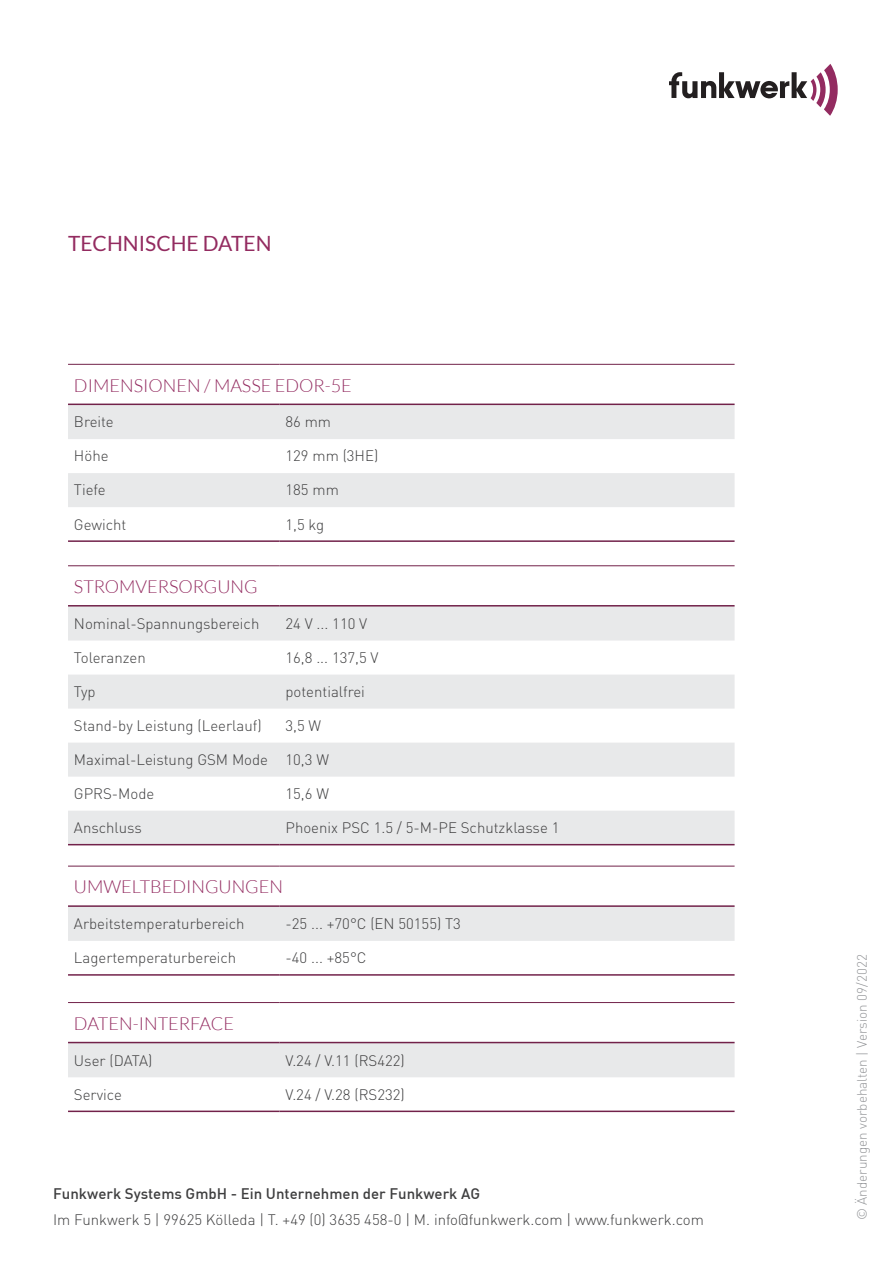
<style>
.page{position:relative;width:893px;height:1263px;background:#fff}
.page>*{position:absolute;margin:0;border:0;box-sizing:border-box;transform-origin:0 0}
.t1{font:21px "Lato";color:#932b60}
.t2{font:300 18px "Lato";color:#932b60}
.t3{font:300 15px "DIN";color:#3e3e3f}
.t4{font:500 15px "DIN";color:#3e3e3f}
.t5{font:300 13.5px "DIN";color:#939598}
</style>
<div class="page">
<svg style="left:669px;top:64px;width:169px;height:52px"></svg>
<svg style="left:68px;top:606px;width:667px;height:238px;fill:#e8e9ea"></svg>
<hr style="left:68px;top:605px;width:212px;height:1px;background:#72224a">
<hr style="left:280px;top:605px;width:455px;height:1px;background:#72224a">
<hr style="left:68px;top:565px;width:212px;height:1px;background:#72224a">
<hr style="left:280px;top:565px;width:455px;height:1px;background:#72224a">
<hr style="left:68px;top:844px;width:212px;height:1px;background:#72224a">
<hr style="left:280px;top:844px;width:455px;height:1px;background:#72224a">
<svg style="left:68px;top:405px;width:667px;height:102px;fill:#e8e9ea"></svg>
<hr style="left:68px;top:404px;width:212px;height:1px;background:#72224a">
<hr style="left:280px;top:404px;width:455px;height:1px;background:#72224a">
<hr style="left:68px;top:364px;width:212px;height:1px;background:#72224a">
<hr style="left:280px;top:364px;width:455px;height:1px;background:#72224a">
<hr style="left:68px;top:540px;width:212px;height:2px;background:#72224a">
<hr style="left:280px;top:540px;width:455px;height:2px;background:#72224a">
<div style="left:68px;top:907px;width:667px;height:34px;background:#e8e9ea"></div>
<hr style="left:68px;top:905px;width:212px;height:2px;background:#72224a">
<hr style="left:280px;top:905px;width:455px;height:2px;background:#72224a">
<hr style="left:68px;top:866px;width:212px;height:1px;background:#72224a">
<hr style="left:280px;top:866px;width:455px;height:1px;background:#72224a">
<hr style="left:68px;top:974px;width:212px;height:2px;background:#72224a">
<hr style="left:280px;top:974px;width:455px;height:2px;background:#72224a">
<div style="left:68px;top:1043px;width:667px;height:34px;background:#e8e9ea"></div>
<hr style="left:68px;top:1042px;width:212px;height:1px;background:#72224a">
<hr style="left:280px;top:1042px;width:455px;height:1px;background:#72224a">
<hr style="left:68px;top:1002px;width:212px;height:1px;background:#72224a">
<hr style="left:280px;top:1002px;width:455px;height:1px;background:#72224a">
<hr style="left:68px;top:1110px;width:212px;height:2px;background:#72224a">
<hr style="left:280px;top:1110px;width:455px;height:2px;background:#72224a">
<h1 class="t1" style="left:68px;top:231px;width:205px">TECHNISCHE DATEN</h1>
<p class="t2" style="left:74px;top:375px;width:279px">DIMENSIONEN / MASSE EDOR-5E</p>
<p class="t3" style="left:74px;top:413px;width:41px">Breite</p>
<p class="t3" style="left:286px;top:413px;width:47px">86 mm</p>
<p class="t3" style="left:74px;top:447px;width:36px">Höhe</p>
<p class="t3" style="left:286px;top:447px;width:94px">129 mm (3HE)</p>
<p class="t3" style="left:74px;top:481px;width:33px">Tiefe</p>
<p class="t3" style="left:286px;top:481px;width:55px">185 mm</p>
<p class="t3" style="left:74px;top:515px;width:54px">Gewicht</p>
<p class="t3" style="left:286px;top:515px;width:40px">1,5 kg</p>
<p class="t2" style="left:74px;top:577px;width:185px">STROMVERSORGUNG</p>
<p class="t3" style="left:74px;top:614px;width:187px">Nominal-Spannungsbereich</p>
<p class="t3" style="left:286px;top:614px;width:83px">24 V ... 110 V</p>
<p class="t3" style="left:74px;top:648px;width:73px">Toleranzen</p>
<p class="t3" style="left:286px;top:648px;width:95px">16,8 ... 137,5 V</p>
<p class="t3" style="left:74px;top:682px;width:23px">Typ</p>
<p class="t3" style="left:286px;top:682px;width:81px">potentialfrei</p>
<p class="t3" style="left:74px;top:716px;width:189px">Stand-by Leistung (Leerlauf)</p>
<p class="t3" style="left:286px;top:716px;width:37px">3,5 W</p>
<p class="t3" style="left:74px;top:750px;width:256px">Maximal-Leistung GSM Mode 10,3 W</p>
<p class="t3" style="left:74px;top:784px;width:82px">GPRS-Mode</p>
<p class="t3" style="left:286px;top:784px;width:45px">15,6 W</p>
<p class="t3" style="left:74px;top:818px;width:69px">Anschluss</p>
<p class="t3" style="left:286px;top:818px;width:275px">Phoenix PSC 1.5 / 5-M-PE Schutzklasse 1</p>
<p class="t2" style="left:74px;top:877px;width:211px">UMWELTBEDINGUNGEN</p>
<p class="t3" style="left:74px;top:914px;width:172px">Arbeitstemperaturbereich</p>
<p class="t3" style="left:286px;top:914px;width:177px">-25 ... +70°C (EN 50155) T3</p>
<p class="t3" style="left:74px;top:948px;width:164px">Lagertemperaturbereich</p>
<p class="t3" style="left:286px;top:948px;width:82px">-40 ... +85°C</p>
<p class="t2" style="left:74px;top:1014px;width:162px">DATEN-INTERFACE</p>
<p class="t3" style="left:74px;top:1051px;width:80px">User (DATA)</p>
<p class="t3" style="left:286px;top:1051px;width:121px">V.24 / V.11 (RS422)</p>
<p class="t3" style="left:74px;top:1085px;width:49px">Service</p>
<p class="t3" style="left:286px;top:1085px;width:121px">V.24 / V.28 (RS232)</p>
<p class="t4" style="left:53px;top:1183px;width:428px">Funkwerk Systems GmbH - Ein Unternehmen der Funkwerk AG</p>
<p class="t3" style="left:53px;top:1210px;width:652px">Im Funkwerk 5 | 99625 Kölleda | T. +49 (0) 3635 458-0 | M. info@funkwerk.com | www.funkwerk.com</p>
<p class="t5" style="left:854px;top:1220px;width:268px;rotate:-90deg">© Änderungen vorbehalten | Version 09/2022</p>
</div>
